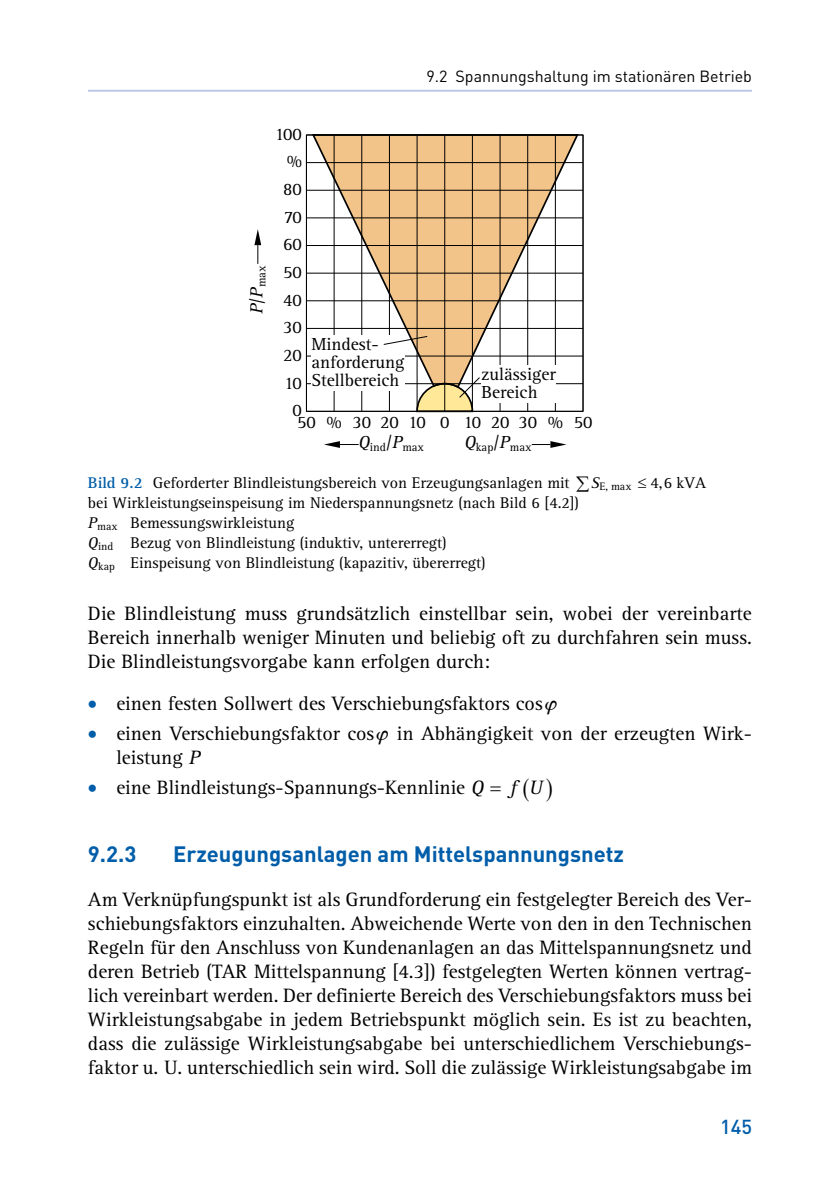
<style>
.page{position:relative;width:840px;height:1191px;background:#fff}
.page>*{position:absolute;margin:0;border:0;box-sizing:border-box;transform-origin:0 0}
.t1{font:700 22px "DIN Pro";color:#005da9}
.t2{font:20px/24px "Rotis Serif Pro";color:#000;text-align:justify}
.t3{font:500 20px "DIN Pro";color:#005da9}
.t4{font:italic 20px "Rotis Serif Pro";color:#000}
.t5{font:18px/18px "Rotis Serif Pro";color:#000}
.t6{font:16px/20px "Rotis Serif Pro";color:#000}
.t7{font:16px "DIN Pro";color:#000}
.t8{font:11.8px "Rotis Serif Pro";color:#000}
.s1{font-weight:700;color:#005da9}
.s2{font-style:italic}
.s3{color:#005da9}
</style>
<div class="page">
<hr style="left:88px;top:90px;width:663px;height:2px;background:#bcc8e8">
<hr style="left:306px;top:135px;width:1px;height:276px;background:#000">
<hr style="left:333px;top:135px;width:1px;height:276px;background:#000">
<hr style="left:361px;top:135px;width:1px;height:276px;background:#000">
<hr style="left:389px;top:135px;width:1px;height:276px;background:#000">
<hr style="left:499px;top:135px;width:1px;height:276px;background:#000">
<hr style="left:527px;top:135px;width:1px;height:276px;background:#000">
<hr style="left:554px;top:135px;width:1px;height:276px;background:#000">
<hr style="left:582px;top:135px;width:1px;height:276px;background:#000">
<hr style="left:306px;top:245px;width:276px;height:1px;background:#000">
<hr style="left:306px;top:273px;width:276px;height:1px;background:#000">
<hr style="left:306px;top:217px;width:276px;height:1px;background:#000">
<hr style="left:306px;top:190px;width:276px;height:1px;background:#000">
<hr style="left:306px;top:162px;width:276px;height:1px;background:#000">
<hr style="left:306px;top:135px;width:276px;height:1px;background:#000">
<hr style="left:306px;top:328px;width:276px;height:1px;background:#000">
<hr style="left:306px;top:356px;width:276px;height:1px;background:#000">
<hr style="left:306px;top:300px;width:276px;height:1px;background:#000">
<hr style="left:306px;top:383px;width:276px;height:1px;background:#000">
<hr style="left:306px;top:411px;width:276px;height:1px;background:#000">
<svg style="left:310px;top:134px;width:269px;height:261px"></svg>
<svg style="left:254px;top:229px;width:7px;height:35px"></svg>
<svg style="left:531px;top:441px;width:35px;height:7px"></svg>
<svg style="left:324px;top:441px;width:34px;height:7px"></svg>
<div style="left:481px;top:365px;width:74px;height:37px;background:#fff"></div>
<div style="left:311px;top:335px;width:93px;height:55px;background:#fff"></div>
<svg style="left:415px;top:377px;width:65px;height:36px"></svg>
<svg style="left:383px;top:336px;width:44px;height:9px"></svg>
<p class="t7" style="left:426px;top:64px;width:327px">9.2 Spannungshaltung im stationären Betrieb</p>
<p class="t8" style="left:254px;top:314px;width:50px;rotate:-90deg"><sup>P</sup><sup>/</sup><sup>P</sup>max</p>
<p class="t5" style="left:274px;top:125px;width:29px">100</p>
<p class="t5" style="left:287px;top:152px;width:16px">%</p>
<p class="t5" style="left:283px;top:180px;width:20px">80</p>
<p class="t5" style="left:284px;top:208px;width:19px">70</p>
<p class="t5" style="left:283px;top:235px;width:20px">60</p>
<p class="t5" style="left:283px;top:263px;width:20px">50</p>
<p class="t5" style="left:283px;top:291px;width:20px">40</p>
<p class="t5" style="left:283px;top:313px;width:20px;line-height:27.6px;text-align:justify">30<br>20<br>10</p>
<p class="t5" style="left:311px;top:335px;width:95px">Mindest&shy;anforderung<br>Stellbereich</p>
<p class="t5" style="left:292px;top:401px;width:11px">0</p>
<p class="t5" style="left:297px;top:413px;width:130px">50 % 30 20 10</p>
<p class="t5" style="left:481px;top:365px;width:76px">zulässiger<br>Bereich</p>
<p class="t5" style="left:440px;top:413px;width:154px">0 102030 % 50</p>
<p class="t8" style="left:358px;top:440px;width:67px"><sup>Q</sup>ind<sup>/</sup><sup>P</sup>max</p>
<p class="t8" style="left:464px;top:440px;width:69px"><sup>Q</sup>kap<sup>/</sup><sup>P</sup>max</p>
<p class="t6" style="left:88px;top:472px;width:619px"><span class="s1">Bild 9.2</span> Geforderter Blindleistungsbereich von Erzeugungsanlagen mit ∑<span class="s2">S</span><sub>E,</sub> <sub>max</sub> ≤ 4,6 kVA bei Wirkleistungseinspeisung im Niederspannungsnetz (nach Bild 6 [4.2])<br><span class="s2">P</span><sub>max</sub> Bemessungswirkleistung<br><span class="s2">Q</span><sub>ind</sub> Bezug von Blindleistung (induktiv, untererregt)<br><span class="s2">Q</span><sub>kap</sub> Einspeisung von Blindleistung (kapazitiv, übererregt)</p>
<p class="t2" style="left:88px;top:601px;width:665px">Die Blindleistung muss grundsätzlich einstellbar sein, wobei der vereinbarte Bereich innerhalb weniger Minuten und beliebig oft zu durchfahren sein muss.<br>Die Blindleistungsvorgabe kann erfolgen durch:</p>
<p class="t2" style="left:88px;top:691px;width:456px"><span class="s3">•</span> einen festen Sollwert des Verschiebungsfaktors cos</p>
<p class="t2" style="left:116px;top:721px;width:636px;text-indent:-28px"><span class="s3">•</span> einen Verschiebungsfaktor cos in Abhängigkeit von der erzeugten Wirk&shy;leistung <span class="s2">P</span></p>
<p class="t2" style="left:88px;top:775px;width:397px"><span class="s3">•</span> eine Blindleistungs-Spannungs-Kennlinie <span class="s2">Q</span></p>
<p class="t4" style="left:510px;top:776px;width:34px">f U</p>
<p class="t1" style="left:88px;top:836px;width:50px">9.2.3</p>
<p class="t1" style="left:173px;top:836px;width:452px">Erzeugungsanlagen am Mittelspannungsnetz</p>
<p class="t2" style="left:88px;top:887px;width:665px">Am Verknüpfungspunkt ist als Grundforderung ein festgelegter Bereich des Ver&shy;schiebungsfaktors einzuhalten. Abweichende Werte von den in den Technischen Regeln für den Anschluss von Kundenanlagen an das Mittelspannungsnetz und deren Betrieb (TAR Mittelspannung [4.3]) festgelegten Werten können vertrag&shy;lich vereinbart werden. Der definierte Bereich des Verschiebungsfaktors muss bei Wirkleistungsabgabe in jedem Betriebspunkt möglich sein. Es ist zu beachten, dass die zulässige Wirkleistungsabgabe bei unterschiedlichem Verschiebungs&shy;faktor u. U. unterschiedlich sein wird. Soll die zulässige Wirkleistungsabgabe im</p>
<p class="t3" style="left:719px;top:1111px;width:33px">145</p>
</div>
